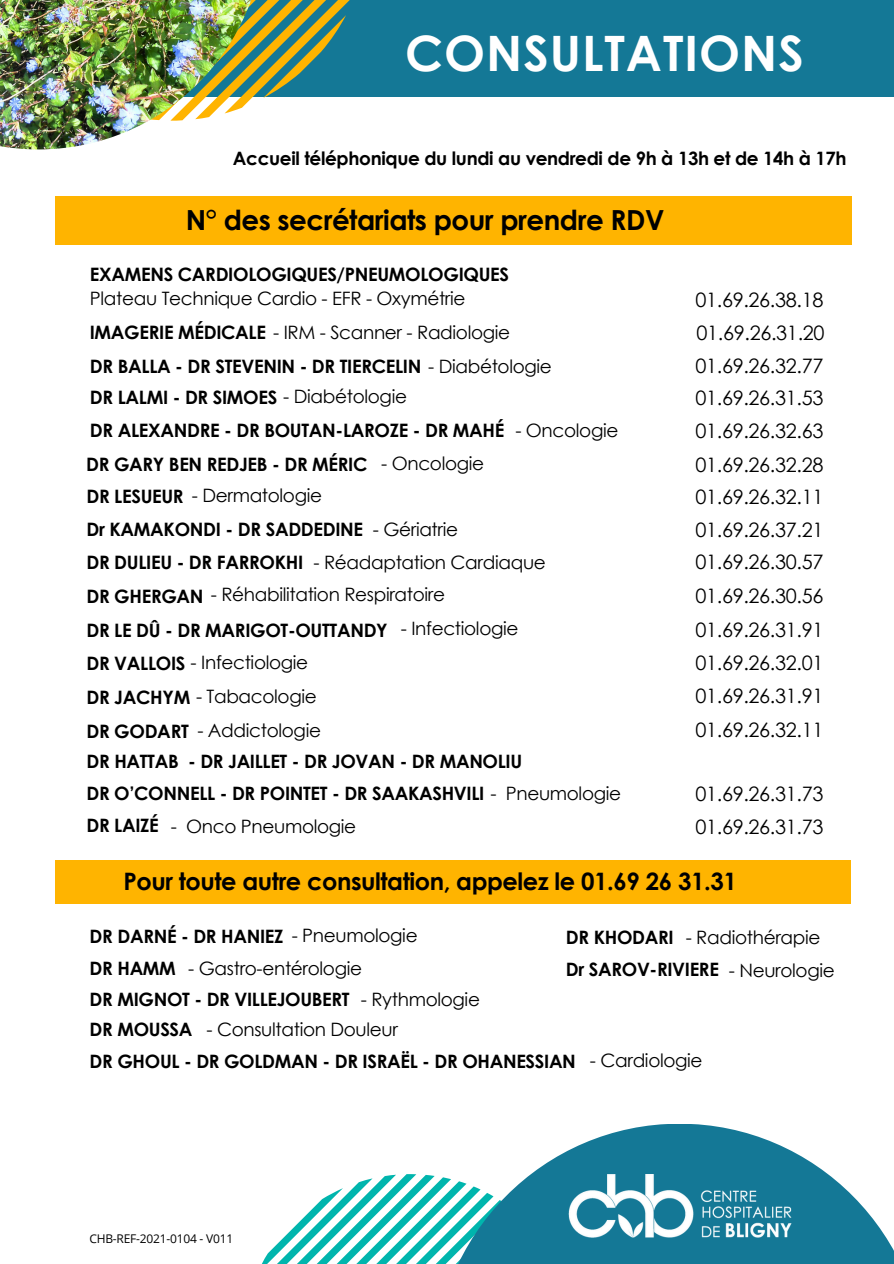
<style>
.page{position:relative;width:894px;height:1264px;background:#fff}
.page>*{position:absolute;margin:0;border:0;box-sizing:border-box;transform-origin:0 0}
.t1{font:700 48.9px "Century Gothic";letter-spacing:.02em;color:#fff}
.t2{font:700 27.6px "Century Gothic";letter-spacing:-.02em;color:#000}
.t3{font:700 24px "Century Gothic";letter-spacing:-.02em;color:#000}
.t4{font:19.95px "Century Gothic";letter-spacing:-.02em;color:#000}
.t5{font:700 18.45px "Century Gothic";letter-spacing:-.02em;color:#000}
.t6{font:18.45px "Century Gothic";letter-spacing:-.02em;color:#000}
.t7{font:12px "Open Sans";letter-spacing:-.015em;color:#000}
.s1{font-weight:700}
.s2{font-weight:400}
</style>
<div class="page">
<div style="left:0;top:0;width:893px;height:97px;background:#147896"></div>
<svg style="left:264px;top:0;width:86px;height:98px"></svg>
<img style="left:0;top:0;width:264px;height:149px">
<svg style="left:262px;top:1174px;width:171px;height:89px"></svg>
<svg style="left:433px;top:1124px;width:460px;height:139px;fill:#147896"></svg>
<div style="left:55px;top:196px;width:796px;height:48px;background:#ffb400"></div>
<div style="left:55px;top:859px;width:796px;height:44px;background:#ffb400"></div>
<img style="left:565px;top:1174px;width:238px;height:72px">
<h5 class="t1" style="left:405px;top:22px;width:400px">CONSULTATIONS</h5>
<h6 class="t5" style="left:233px;top:147px;width:615px">Accueil téléphonique du lundi au vendredi de 9h à 13h et de 14h à 17h</h6>
<h1 class="t2" style="left:186px;top:203px;width:480px">N° des secrétariats pour prendre RDV</h1>
<h2 class="t5" style="left:90px;top:262px;width:420px">EXAMENS CARDIOLOGIQUES/PNEUMOLOGIQUES</h2>
<h4 class="t6" style="left:90px;top:286px;width:377px">Plateau Technique Cardio - EFR - Oxymétrie</h4>
<h6 class="t4" style="left:695px;top:287px;width:129px">01.69.26.38.18</h6>
<h6 class="t6" style="left:90px;top:320px;width:422px"><span class="s1">IMAGERIE MÉDICALE</span> - IRM - Scanner - Radiologie</h6>
<h4 class="t4" style="left:696px;top:320px;width:129px">01.69.26.31.20</h4>
<h4 class="t5" style="left:90px;top:354px;width:463px">DR BALLA - DR STEVENIN - DR TIERCELIN <span class="s2">- Diabétologie</span></h4>
<h6 class="t4" style="left:695px;top:352px;width:129px">01.69.26.32.77</h6>
<h4 class="t5" style="left:90px;top:386px;width:318px">DR LALMI - DR SIMOES <span class="s2">- Diabétologie</span></h4>
<h5 class="t4" style="left:695px;top:385px;width:129px">01.69.26.31.53</h5>
<h5 class="t5" style="left:90px;top:418px;width:416px">DR ALEXANDRE - DR BOUTAN-LAROZE - DR MAHÉ</h5>
<h6 class="t6" style="left:515px;top:418px;width:105px">- Oncologie</h6>
<h6 class="t4" style="left:695px;top:417px;width:129px">01.69.26.32.63</h6>
<h4 class="t5" style="left:86px;top:452px;width:283px">DR GARY BEN REDJEB - DR MÉRIC</h4>
<p class="t6" style="left:381px;top:451px;width:105px">- Oncologie</p>
<h6 class="t4" style="left:695px;top:452px;width:129px">01.69.26.32.28</h6>
<h6 class="t6" style="left:86px;top:483px;width:237px"><span class="s1">DR LESUEUR</span> - Dermatologie</h6>
<h4 class="t4" style="left:695px;top:484px;width:129px">01.69.26.32.11</h4>
<h4 class="t5" style="left:86px;top:517px;width:278px">Dr KAMAKONDI - DR SADDEDINE</h4>
<h6 class="t6" style="left:372px;top:517px;width:87px">- Gériatrie</h6>
<h6 class="t4" style="left:695px;top:516px;width:129px">01.69.26.37.21</h6>
<h6 class="t5" style="left:86px;top:550px;width:218px">DR DULIEU - DR FARROKHI</h6>
<h4 class="t6" style="left:313px;top:550px;width:234px">- Réadaptation Cardiaque</h4>
<h6 class="t4" style="left:695px;top:549px;width:129px">01.69.26.30.57</h6>
<h6 class="t5" style="left:86px;top:584px;width:119px">DR GHERGAN</h6>
<h6 class="t6" style="left:211px;top:583px;width:236px">- Réhabilitation Respiratoire</h6>
<h4 class="t4" style="left:695px;top:582px;width:129px">01.69.26.30.56</h4>
<h6 class="t5" style="left:86px;top:619px;width:303px">DR LE DÛ - DR MARIGOT-OUTTANDY</h6>
<h4 class="t6" style="left:401px;top:617px;width:119px">- Infectiologie</h4>
<h6 class="t4" style="left:695px;top:616px;width:129px">01.69.26.31.91</h6>
<h4 class="t6" style="left:86px;top:650px;width:223px"><span class="s1">DR VALLOIS</span> - Infectiologie</h4>
<h6 class="t4" style="left:695px;top:650px;width:129px">01.69.26.32.01</h6>
<h4 class="t6" style="left:86px;top:684px;width:232px"><span class="s1">DR JACHYM</span> - Tabacologie</h4>
<h6 class="t4" style="left:695px;top:683px;width:129px">01.69.26.31.91</h6>
<h6 class="t5" style="left:86px;top:719px;width:104px">DR GODART</h6>
<h6 class="t6" style="left:197px;top:718px;width:125px">- Addictologie</h6>
<h4 class="t4" style="left:695px;top:716px;width:129px">01.69.26.32.11</h4>
<h6 class="t5" style="left:86px;top:749px;width:437px">DR HATTAB - DR JAILLET - DR JOVAN - DR MANOLIU</h6>
<h6 class="t5" style="left:86px;top:781px;width:536px">DR O’CONNELL - DR POINTET - DR SAAKASHVILI <span class="s2">- Pneumologie</span></h6>
<h6 class="t4" style="left:695px;top:781px;width:129px">01.69.26.31.73</h6>
<h4 class="t5" style="left:86px;top:813px;width:74px">DR LAIZÉ</h4>
<h6 class="t6" style="left:171px;top:814px;width:187px">- Onco Pneumologie</h6>
<h6 class="t4" style="left:695px;top:814px;width:129px">01.69.26.31.73</h6>
<h4 class="t3" style="left:123px;top:865px;width:615px">Pour toute autre consultation, appelez le 01.69 26 31.31</h4>
<h6 class="t5" style="left:90px;top:924px;width:195px">DR DARNÉ - DR HANIEZ</h6>
<h4 class="t6" style="left:292px;top:923px;width:127px">- Pneumologie</h4>
<h6 class="t5" style="left:90px;top:956px;width:88px">DR HAMM</h6>
<h4 class="t6" style="left:188px;top:956px;width:175px">- Gastro-entérologie</h4>
<h6 class="t5" style="left:90px;top:987px;width:261px">DR MIGNOT - DR VILLEJOUBERT</h6>
<h6 class="t6" style="left:361px;top:987px;width:121px">- Rythmologie</h6>
<h4 class="t5" style="left:90px;top:1017px;width:104px">DR MOUSSA</h4>
<h4 class="t6" style="left:206px;top:1017px;width:193px">- Consultation Douleur</h4>
<h4 class="t5" style="left:565px;top:925px;width:109px">DR KHODARI</h4>
<h6 class="t6" style="left:685px;top:925px;width:136px">- Radiothérapie</h6>
<h3 class="t5" style="left:565px;top:957px;width:154px">Dr SAROV-RIVIERE</h3>
<h6 class="t6" style="left:728px;top:958px;width:107px">- Neurologie</h6>
<h4 class="t5" style="left:90px;top:1049px;width:487px">DR GHOUL - DR GOLDMAN - DR ISRAËL - DR OHANESSIAN</h4>
<h6 class="t6" style="left:589px;top:1048px;width:114px">- Cardiologie</h6>
<h6 class="t7" style="left:89px;top:1229px;width:145px">CHB-REF-2021-0104 - V011</h6>
</div>
